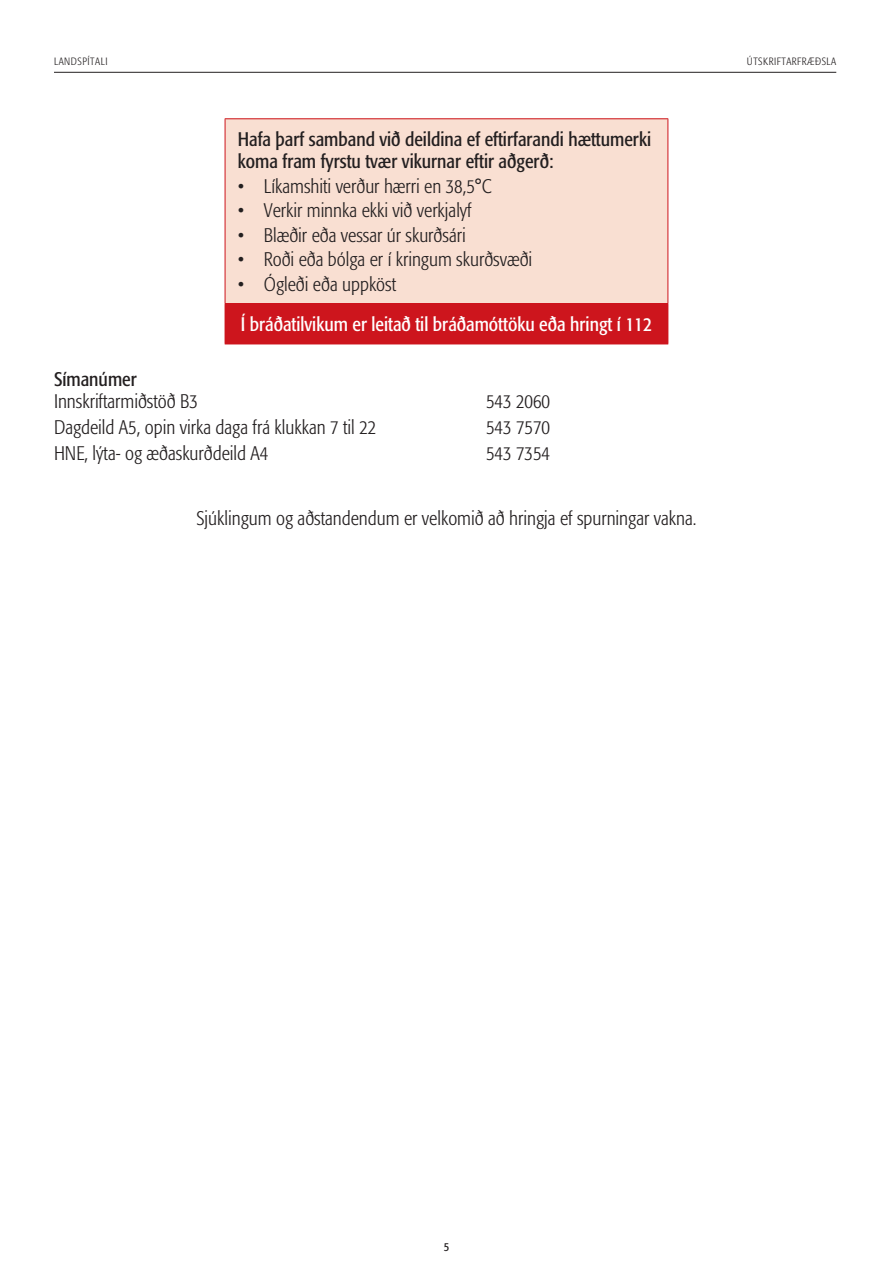
<style>
.page{position:relative;width:893px;height:1263px;background:#fff}
.page>*{position:absolute;margin:0;border:0;box-sizing:border-box;transform-origin:0 0}
.Meginmál_formata_lig{font:300 condensed 19.5px "Formata";color:#231f20}
.Meginmál_formata_lig-2{font:condensed 19.5px/21.8px "Formata";color:#231f20}
.Meginmál_formata_lig-3{font:condensed 19.5px "Formata";color:#fff}
.t1{font:condensed 12px "Formata";color:#231f20}
.t2{font:300 condensed 10.5px "Formata";letter-spacing:.05em;color:#231f20}
</style>
<div class="page">
<hr style="left:54px;top:72px;width:782px;height:1px;background:#231f20">
<div style="left:225px;top:119px;width:443px;height:185px;background:#f9dfd2"></div>
<div style="left:225px;top:304px;width:443px;height:40px;background:#cd151d"></div>
<hr style="left:225px;top:118px;width:443px;height:1px;background:#cd151d">
<hr style="left:225px;top:119px;width:1px;height:184px;background:#cd151d">
<hr style="left:668px;top:119px;width:1px;height:184px;background:#cd151d">
<hr style="left:225px;top:303px;width:443px;height:1px;background:#cd151d">
<hr style="left:668px;top:304px;width:1px;height:40px;background:#cd151d">
<hr style="left:225px;top:344px;width:443px;height:1px;background:#cd151d">
<p class="t2" style="left:54px;top:56px;width:55px">LANDSPÍTALI</p>
<p class="t2" style="left:747px;top:55px;width:91px">ÚTSKRIFTARFRÆÐSLA</p>
<p class="Meginmál_formata_lig-2" style="left:238px;top:129px;width:415px">Hafa þarf samband við deildina ef eftirfarandi hættumerki koma fram fyrstu tvær vikurnar eftir aðgerð:</p>
<p class="Meginmál_formata_lig" style="left:238px;top:175px;width:255px">• Líkamshiti verður hærri en 38,5°C</p>
<p class="Meginmál_formata_lig" style="left:238px;top:199px;width:235px">• Verkir minnka ekki við verkjalyf</p>
<p class="Meginmál_formata_lig" style="left:238px;top:224px;width:229px">• Blæðir eða vessar úr skurðsári</p>
<p class="Meginmál_formata_lig" style="left:238px;top:248px;width:296px">• Roði eða bólga er í kringum skurðsvæði</p>
<p class="Meginmál_formata_lig" style="left:238px;top:273px;width:160px">• Ógleði eða uppköst</p>
<p class="Meginmál_formata_lig-3" style="left:241px;top:313px;width:413px">Í bráðatilvikum er leitað til bráðamóttöku eða hringt í 112</p>
<p class="Meginmál_formata_lig-2" style="left:54px;top:368px;width:84px">Símanúmer</p>
<p class="Meginmál_formata_lig" style="left:54px;top:390px;width:146px">Innskriftarmiðstöð B3</p>
<p class="Meginmál_formata_lig" style="left:486px;top:390px;width:66px">543 2060</p>
<p class="Meginmál_formata_lig" style="left:54px;top:416px;width:324px">Dagdeild A5, opin virka daga frá klukkan 7 til 22</p>
<p class="Meginmál_formata_lig" style="left:486px;top:416px;width:66px">543 7570</p>
<p class="Meginmál_formata_lig" style="left:54px;top:442px;width:216px">HNE, lýta- og æðaskurðdeild A4</p>
<p class="Meginmál_formata_lig" style="left:486px;top:442px;width:66px">543 7354</p>
<p class="Meginmál_formata_lig" style="left:197px;top:507px;width:501px">Sjúklingum og aðstandendum er velkomið að hringja ef spurningar vakna.</p>
<p class="t1" style="left:444px;top:1240px;width:7px">5</p>
</div>
